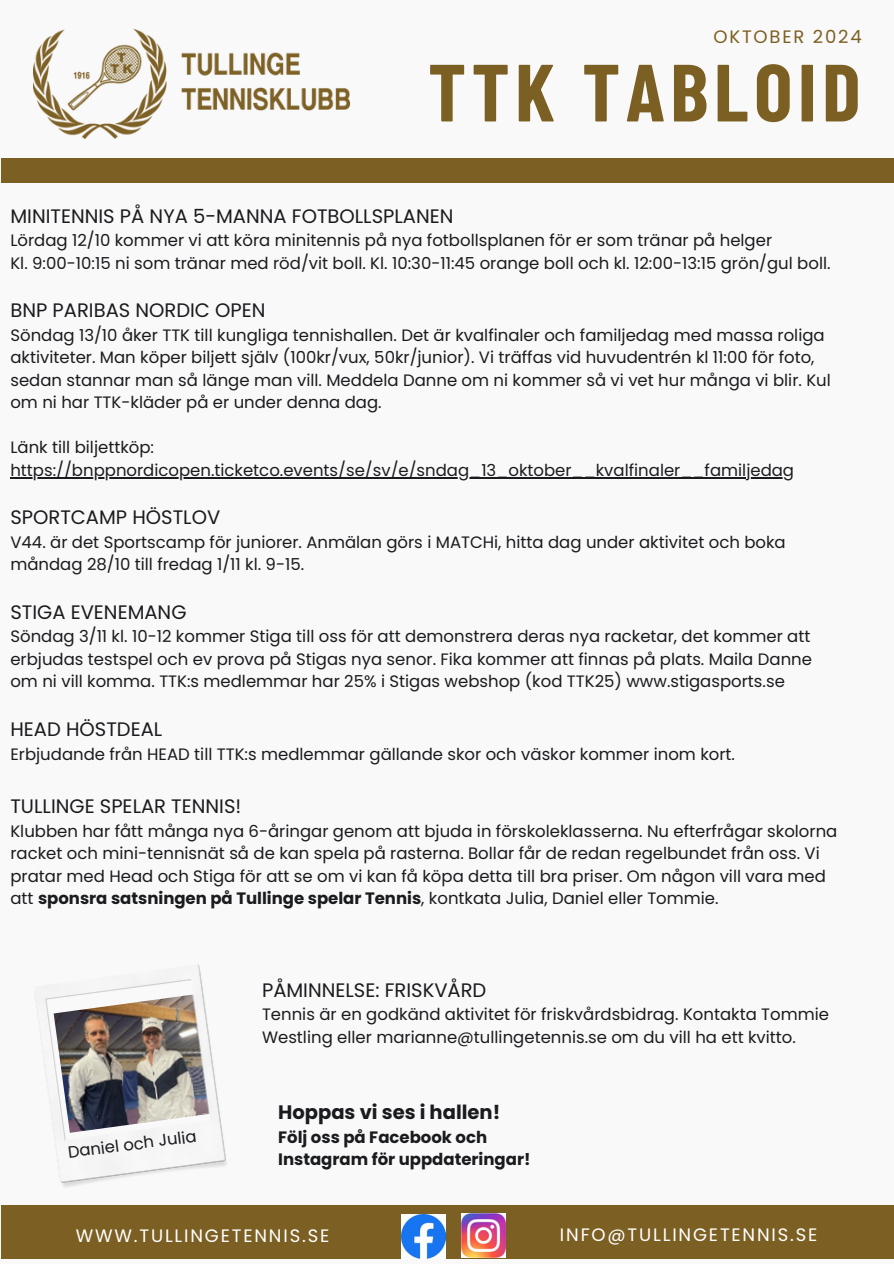
<style>
.page{position:relative;width:894px;height:1264px;background:#fff}
.page>*{position:absolute;margin:0;border:0;box-sizing:border-box;transform-origin:0 0}
.t1{font:700 80.85px "Barlow Condensed";letter-spacing:.07em;color:#7c6023}
.t2{font:19.5px "Poppins";color:#1a1b1e}
.t3{font:700 19.5px "Poppins";color:#1a1b1e}
.t4{font:18px "Poppins";letter-spacing:.1em;color:#fff}
.t5{font:18px "Poppins";letter-spacing:.1em;color:#7c6023}
.t6{font:16.5px/22.5px "Poppins";color:#1a1b1e}
.t7{font:700 16.5px/22.5px "Poppins";color:#1a1b1e}
.t8{font:16.35px "Poppins";color:#1a1b1e}
.s1{font-weight:700}
</style>
<div class="page">
<div style="left:0;top:0;width:893px;height:1263px;background:#f9f9f9"></div>
<img style="left:33px;top:29px;width:316px;height:109px">
<div style="left:1px;top:158px;width:892px;height:24px;background:#7c6023"></div>
<div style="left:1px;top:1204px;width:892px;height:54px;background:#7c6023"></div>
<img style="left:401px;top:1214px;width:44px;height:44px">
<img style="left:461px;top:1213px;width:44px;height:43px">
<hr style="left:10px;top:477px;width:783px;height:1px;background:#1a1b1e">
<img style="left:45px;top:964px;width:181px;height:223px">
<p class="t5" style="left:713px;top:24px;width:150px">OKTOBER 2024</p>
<p class="t1" style="left:428px;top:41px;width:434px">TTK TABLOID</p>
<p class="t2" style="left:10px;top:202px;width:444px">MINITENNIS PÅ NYA 5-MANNA FOTBOLLSPLANEN</p>
<p class="t6" style="left:10px;top:229px;width:821px">Lördag 12/10 kommer vi att köra minitennis på nya fotbollsplanen för er som tränar på helger<br>Kl. 9:00-10:15 ni som tränar med röd/vit boll. Kl. 10:30-11:45 orange boll och kl. 12:00-13:15 grön/gul boll.</p>
<p class="t2" style="left:10px;top:297px;width:256px">BNP PARIBAS NORDIC OPEN</p>
<p class="t6" style="left:10px;top:324px;width:821px">Söndag 13/10 åker TTK till kungliga tennishallen. Det är kvalfinaler och familjedag med massa roliga aktiviteter. Man köper biljett själv (100kr/vux, 50kr/junior). Vi träffas vid huvudentrén kl 11:00 för foto, sedan stannar man så länge man vill. Meddela Danne om ni kommer så vi vet hur många vi blir. Kul om ni har TTK-kläder på er under denna dag.</p>
<p class="t6" style="left:10px;top:436px;width:785px">Länk till biljettköp: https://bnppnordicopen.ticketco.events/se/sv/e/sndag_13_oktober__kvalfinaler__familjedag</p>
<p class="t2" style="left:10px;top:504px;width:211px">SPORTCAMP HÖSTLOV</p>
<p class="t6" style="left:10px;top:531px;width:776px">V44. är det Sportscamp för juniorer. Anmälan görs i MATCHi, hitta dag under aktivitet och boka måndag 28/10 till fredag 1/11 kl. 9-15.</p>
<p class="t2" style="left:10px;top:598px;width:177px">STIGA EVENEMANG</p>
<p class="t6" style="left:10px;top:625px;width:802px;text-align:justify">Söndag 3/11 kl. 10-12 kommer Stiga till oss för att demonstrera deras nya racketar, det kommer att erbjudas testspel och ev prova på Stigas nya senor. Fika kommer att finnas på plats. Maila Danne om ni vill komma. TTK:s medlemmar har 25% i Stigas webshop (kod TTK25) www.stigasports.se</p>
<p class="t2" style="left:10px;top:715px;width:153px">HEAD HÖSTDEAL</p>
<p class="t6" style="left:10px;top:742px;width:726px">Erbjudande från HEAD till TTK:s medlemmar gällande skor och väskor kommer inom kort.</p>
<p class="t2" style="left:10px;top:792px;width:232px">TULLINGE SPELAR TENNIS!</p>
<p class="t6" style="left:10px;top:819px;width:828px">Klubben har fått många nya 6-åringar genom att bjuda in förskoleklasserna. Nu efterfrågar skolorna racket och mini-tennisnät så de kan spela på rasterna. Bollar får de redan regelbundet från oss. Vi pratar med Head och Stiga för att se om vi kan få köpa detta till bra priser. Om någon vill vara med att <span class="s1">sponsra satsningen på Tullinge spelar Tennis</span>, kontkata Julia, Daniel eller Tommie.</p>
<h2 class="t8" style="left:67px;top:1140px;width:131px;rotate:-7deg">Daniel och Julia</h2>
<p class="t2" style="left:262px;top:976px;width:226px">PÅMINNELSE: FRISKVÅRD</p>
<p class="t6" style="left:262px;top:1003px;width:568px">Tennis är en godkänd aktivitet för friskvårdsbidrag. Kontakta Tommie<br>Westling eller marianne@tullingetennis.se om du vill ha ett kvitto.</p>
<h2 class="t3" style="left:278px;top:1098px;width:223px">Hoppas vi ses i hallen!</h2>
<h2 class="t7" style="left:278px;top:1125px;width:254px">Följ oss på Facebook och<br>Instagram för uppdateringar!</h2>
<h3 class="t4" style="left:76px;top:1223px;width:255px">WWW.TULLINGETENNIS.SE</h3>
<p class="t4" style="left:559px;top:1221px;width:259px">INFO@TULLINGETENNIS.SE</p>
</div>
